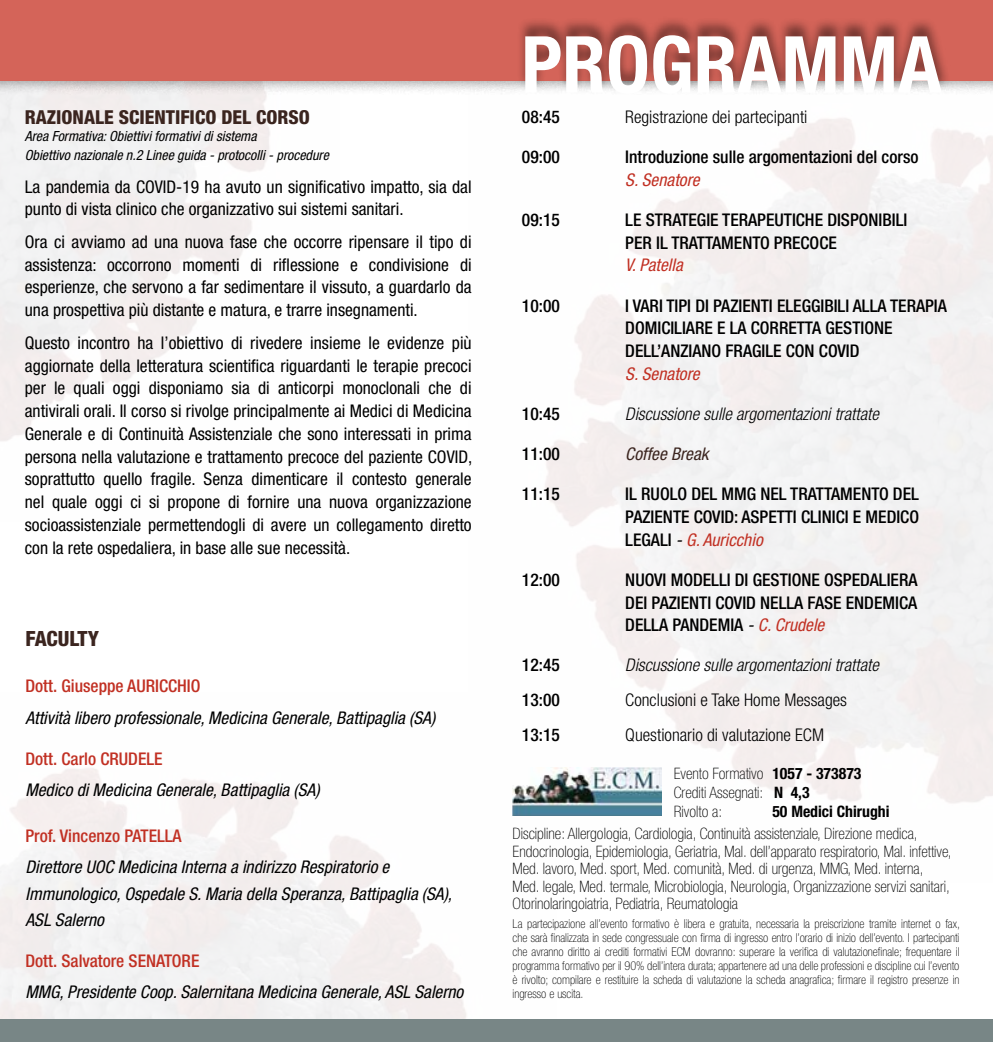
<style>
.page{position:relative;width:993px;height:1042px;background:#fff}
.page>*{position:absolute;margin:0;border:0;box-sizing:border-box;transform-origin:0 0}
.t1{font:700 condensed 78.75px "Helvetica Neue LT Std";color:#fff}
.t2{font:800 condensed 21px "Helvetica Neue LT Std";letter-spacing:-.01em;color:#3b251f}
.t3{font:800 condensed 19.25px "Helvetica Neue LT Std";color:#3b251f}
.t4{font:condensed 17.5px/22.8px "Helvetica Neue LT Std";color:#000;text-align:justify}
.t5{font:500 condensed 17.5px/22.8px "Helvetica Neue LT Std";color:#000}
.t6{font:italic condensed 17.5px/26.2px "Helvetica Neue LT Std";color:#000}
.t7{font:300 condensed 17.5px "Helvetica Neue LT Std";color:#000}
.t8{font:500 condensed 17.5px "Helvetica Neue LT Std";color:#c13023}
.t9{font:italic 300 condensed 17.5px "Helvetica Neue LT Std";color:#000}
.t10{font:italic condensed 17.5px "Helvetica Neue LT Std";color:#c13023}
.t11{font:italic condensed 17.5px "Helvetica Neue LT Std";color:#3b251f}
.t12{font:100 condensed 15.75px/17.5px "Helvetica Neue LT Std";color:#000}
.t13{font:700 condensed 15.75px "Helvetica Neue LT Std";color:#000}
.t14{font:italic condensed 14px/18.9px "Helvetica Neue LT Std";color:#000}
.t15{font:100 condensed 12.25px/14px "Helvetica Neue LT Std";color:#000;text-align:justify}
.s1{font-weight:400;font-style:italic}
.s2{font-weight:400;font-style:italic;color:#c13023}
.s3{font-weight:700}
</style>
<div class="page">
<img style="left:545px;top:118px;width:447px;height:698px">
<img style="left:0;top:692px;width:556px;height:327px">
<div style="left:0;top:0;width:992px;height:94px;background:#000;opacity:.33"></div>
<div style="left:0;top:0;width:992px;height:81px;background:#d46459"></div>
<div style="left:516px;top:16px;width:434px;height:77px;background:#000;opacity:.44"></div>
<img style="left:512px;top:767px;width:149px;height:48px">
<div style="left:0;top:1019px;width:992px;height:23px;background:#788686"></div>
<p class="t3" style="left:25px;top:105px;width:286px">RAZIONALE SCIENTIFICO DEL CORSO</p>
<p class="t14" style="left:25px;top:127px;width:305px">Area Formativa: Obiettivi formativi di sistema<br>Obiettivo nazionale n.2 Linee guida - protocolli - procedure</p>
<p class="t4" style="left:25px;top:175px;width:448px">La pandemia da COVID-19 ha avuto un significativo impatto, sia dal punto di vista clinico che organizzativo sui sistemi sanitari.</p>
<p class="t4" style="left:25px;top:230px;width:448px">Ora ci avviamo ad una nuova fase che occorre ripensare il tipo di assistenza: occorrono momenti di riflessione e condivisione di esperienze, che servono a far sedimentare il vissuto, a guardarlo da una prospettiva più distante e matura, e trarre insegnamenti.</p>
<p class="t4" style="left:25px;top:331px;width:449px">Questo incontro ha l’obiettivo di rivedere insieme le evidenze più aggiornate della letteratura scientifica riguardanti le terapie precoci per le quali oggi disponiamo sia di anticorpi monoclonali che di antivirali orali. Il corso si rivolge principalmente ai Medici di Medicina Generale e di Continuità Assistenziale che sono interessati in prima persona nella valutazione e trattamento precoce del paziente COVID, soprattutto quello fragile. Senza dimenticare il contesto generale nel quale oggi ci si propone di fornire una nuova organizzazione socioassistenziale permettendogli di avere un collegamento diretto con la rete ospedaliera, in base alle sue necessità.</p>
<p class="t2" style="left:25px;top:626px;width:75px">FACULTY</p>
<p class="t8" style="left:25px;top:676px;width:176px">Dott. Giuseppe AURICCHIO</p>
<p class="t6" style="left:25px;top:705px;width:411px">Attività libero professionale, Medicina Generale, Battipaglia (SA)</p>
<p class="t8" style="left:25px;top:748px;width:139px">Dott. Carlo CRUDELE</p>
<p class="t6" style="left:25px;top:777px;width:295px">Medico di Medicina Generale, Battipaglia (SA)</p>
<p class="t8" style="left:25px;top:825px;width:158px">Prof. Vincenzo PATELLA</p>
<p class="t6" style="left:25px;top:854px;width:428px">Direttore UOC Medicina Interna a indirizzo Respiratorio e<br>Immunologico, Ospedale S. Maria della Speranza, Battipaglia (SA),<br>ASL Salerno</p>
<p class="t8" style="left:25px;top:950px;width:175px">Dott. Salvatore SENATORE</p>
<p class="t6" style="left:25px;top:979px;width:439px">MMG, Presidente Coop. Salernitana Medicina Generale, ASL Salerno</p>
<h1 class="t1" style="left:521px;top:17px;width:422px">PROGRAMMA</h1>
<p class="t5" style="left:522px;top:105px;width:39px">08:45</p>
<p class="t7" style="left:625px;top:107px;width:183px">Registrazione dei partecipanti</p>
<p class="t5" style="left:522px;top:145px;width:39px">09:00</p>
<p class="t5" style="left:625px;top:145px;width:295px">Introduzione sulle argomentazioni del corso</p>
<p class="t10" style="left:625px;top:169px;width:76px">S. Senatore</p>
<p class="t5" style="left:522px;top:208px;width:39px">09:15</p>
<p class="t5" style="left:625px;top:208px;width:283px">LE STRATEGIE TERAPEUTICHE DISPONIBILI<br>PER IL TRATTAMENTO PRECOCE</p>
<p class="t10" style="left:625px;top:255px;width:59px">V. Patella</p>
<p class="t5" style="left:522px;top:294px;width:39px">10:00</p>
<p class="t5" style="left:625px;top:294px;width:323px">I VARI TIPI DI PAZIENTI ELEGGIBILI ALLA TERAPIA<br>DOMICILIARE E LA CORRETTA GESTIONE<br>DELL’ANZIANO FRAGILE CON COVID</p>
<p class="t10" style="left:625px;top:363px;width:76px">S. Senatore</p>
<p class="t5" style="left:522px;top:402px;width:39px">10:45</p>
<p class="t9" style="left:625px;top:404px;width:255px">Discussione sulle argomentazioni trattate</p>
<p class="t5" style="left:522px;top:442px;width:39px">11:00</p>
<p class="t11" style="left:625px;top:444px;width:85px">Coffee Break</p>
<p class="t5" style="left:522px;top:482px;width:39px">11:15</p>
<p class="t5" style="left:625px;top:482px;width:295px;text-align:justify">IL RUOLO DEL MMG NEL TRATTAMENTO DEL PAZIENTE COVID: ASPETTI CLINICI E MEDICO LEGALI <span class="s1">-</span> <span class="s2">G. Auricchio</span></p>
<p class="t5" style="left:522px;top:568px;width:39px">12:00</p>
<p class="t5" style="left:625px;top:568px;width:293px;text-align:justify">NUOVI MODELLI DI GESTIONE OSPEDALIERA DEI PAZIENTI COVID NELLA FASE ENDEMICA DELLA PANDEMIA <span class="s1">-</span> <span class="s2">C. Crudele</span></p>
<p class="t5" style="left:522px;top:653px;width:39px">12:45</p>
<p class="t9" style="left:625px;top:655px;width:255px">Discussione sulle argomentazioni trattate</p>
<p class="t5" style="left:522px;top:688px;width:39px">13:00</p>
<p class="t7" style="left:625px;top:690px;width:223px">Conclusioni e Take Home Messages</p>
<p class="t5" style="left:522px;top:723px;width:39px">13:15</p>
<p class="t7" style="left:625px;top:725px;width:200px">Questionario di valutazione ECM</p>
<p class="t12" style="left:673px;top:764px;width:189px;line-height:18.9px">Evento Formativo <span class="s3">1057 - 373873<br></span>Crediti Assegnati: <span class="s3">N 4,3<br></span>Rivolto a:</p>
<p class="t13" style="left:772px;top:801px;width:119px">50 MEDICI CHIRUGHI</p>
<p class="t12" style="left:512px;top:825px;width:440px">Discipline: Allergologia, Cardiologia, Continuità assistenziale, Direzione medica, Endocrinologia, Epidemiologia, Geriatria, Mal. dell’apparato respiratorio, Mal. infettive, Med. lavoro, Med. sport, Med. comunità, Med. di urgenza, MMG, Med. interna, Med. legale, Med. termale, Microbiologia, Neurologia, Organizzazione servizi sanitari, Otorinolaringoiatria, Pediatria, Reumatologia</p>
<p class="t15" style="left:512px;top:917px;width:448px">La partecipazione all’evento formativo è libera e gratuita, necessaria la preiscrizione tramite internet o fax, che sarà finalizzata in sede congressuale con firma di ingresso entro l’orario di inizio dell’evento. I partecipanti che avranno diritto ai crediti formativi ECM dovranno: superare la verifica di valutazionefinale; frequentare il programma formativo per il 90% dell’intera durata; appartenere ad una delle professioni e discipline cui l’evento è rivolto; compilare e restituire la scheda di valutazione la scheda anagrafica; firmare il registro presenze in ingresso e uscita.</p>
</div>
